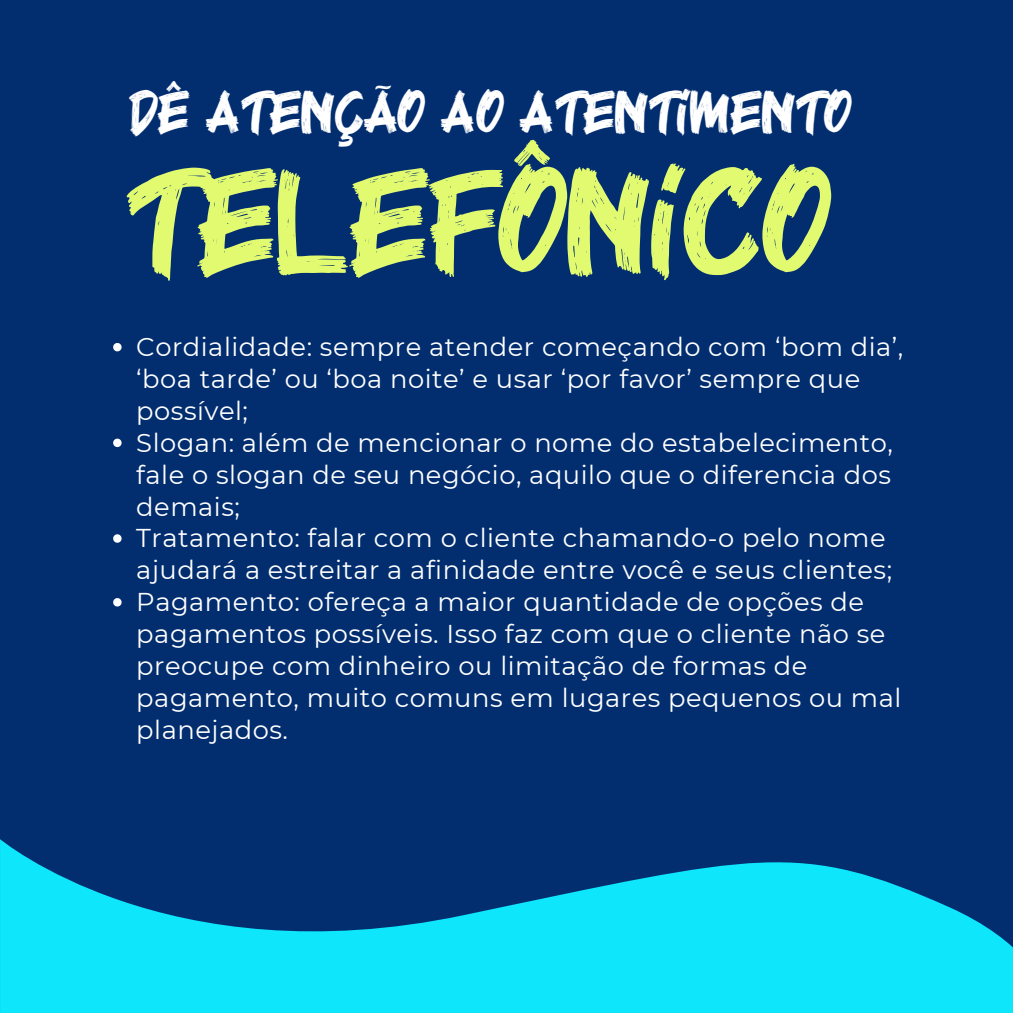
<style>
.page{position:relative;width:1013px;height:1013px;background:#fff}
.page>*{position:absolute;margin:0;border:0;box-sizing:border-box;transform-origin:0 0}
.t1{font:113px "Black Rocker";letter-spacing:.02em;color:#e1fa70}
.t2{font:45.38px "Black Rocker";letter-spacing:.02em;color:#fff}
.t3{font:25.75px/31.9px "Montserrat";letter-spacing:.02em;color:#fff}
</style>
<div class="page">
<div style="left:0;top:0;width:1012px;height:1012px;background:#022e70"></div>
<svg style="left:113px;top:343px;width:9px;height:8px"></svg>
<svg style="left:113px;top:438px;width:9px;height:9px"></svg>
<svg style="left:113px;top:534px;width:9px;height:8px"></svg>
<svg style="left:113px;top:598px;width:9px;height:8px"></svg>
<svg style="left:0;top:839px;width:1012px;height:173px;fill:#0ee6fb"></svg>
<p class="t2" style="left:129px;top:78px;width:722px">DÊ ATENÇÃO AO ATENTIMENTO</p>
<p class="t1" style="left:127px;top:137px;width:703px">TELEFÔNICO</p>
<h2 class="t3" style="left:136px;top:331px;width:768px">Cordialidade: sempre atender começando com ‘bom dia’, ‘boa tarde’ ou ‘boa noite’ e usar ‘por favor’ sempre que possível;</h2>
<h1 class="t3" style="left:136px;top:426px;width:758px;text-align:justify">Slogan: além de mencionar o nome do estabelecimento, fale o slogan de seu negócio, aquilo que o diferencia dos demais;</h1>
<p class="t3" style="left:136px;top:522px;width:757px">Tratamento: falar com o cliente chamando-o pelo nome ajudará a estreitar a afinidade entre você e seus clientes;</p>
<p class="t3" style="left:136px;top:586px;width:766px">Pagamento: ofereça a maior quantidade de opções de pagamentos possíveis. Isso faz com que o cliente não se preocupe com dinheiro ou limitação de formas de pagamento, muito comuns em lugares pequenos ou mal planejados.</p>
</div>
